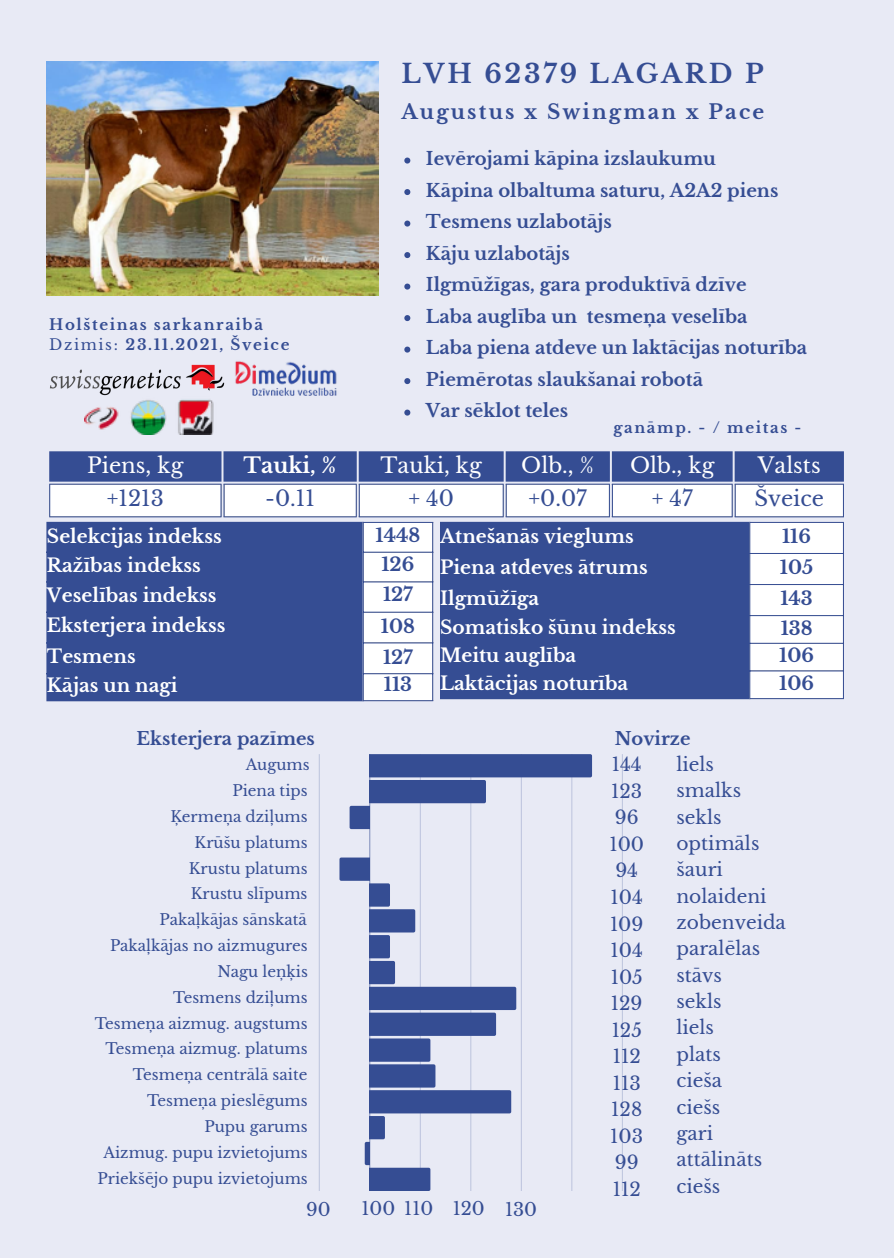
<style>
.page{position:relative;width:894px;height:1258px;background:#fff}
.page>*{position:absolute;margin:0;border:0;box-sizing:border-box;transform-origin:0 0}
.t1{font:700 25.8px "Libre Baskerville";letter-spacing:.11em;color:#354d93}
.t2{font:21.3px "Libre Baskerville";color:#fff}
.t3{font:21.3px "Libre Baskerville";color:#354d93}
.t4{font:700 21.3px "Libre Baskerville";color:#fff}
.t5{font:700 20.1px "Libre Baskerville";letter-spacing:.11em;color:#354d93}
.t6{font:700 18.6px "Libre Baskerville";color:#fff}
.t7{font:18.6px/26.4px "Libre Baskerville";color:#354d93;text-align:center}
.t8{font:700 18.6px "Libre Baskerville";color:#354d93}
.t9{font:700 18px "Libre Baskerville";color:#354d93}
.t10{font:18px "Libre Baskerville";color:#354d93}
.t11{font:15px/25.8px "Libre Baskerville";color:#354d93;text-align:right}
.t12{font:700 15px "Libre Baskerville";letter-spacing:.11em;color:#354d93}
.s1{font-weight:400}
</style>
<div class="page">
<div style="left:0;top:0;width:893px;height:1258px;background:#e8eaf5"></div>
<img style="left:235px;top:361px;width:102px;height:35px">
<img style="left:50px;top:364px;width:175px;height:32px">
<hr style="left:319px;top:754px;width:1px;height:437px;background:#c4cbe1">
<hr style="left:369px;top:754px;width:1px;height:437px;background:#9ca7cb">
<hr style="left:419px;top:754px;width:1px;height:437px;background:#dfe2f0">
<hr style="left:470px;top:754px;width:1px;height:437px;background:#c9cfe4">
<hr style="left:520px;top:754px;width:1px;height:437px;background:#e0e3f1">
<hr style="left:571px;top:754px;width:1px;height:437px;background:#cbd0e5">
<hr style="left:621px;top:754px;width:1px;height:437px;background:#e2e5f1">
<svg style="left:349px;top:754px;width:243px;height:75px"></svg>
<svg style="left:339px;top:857px;width:177px;height:334px"></svg>
<svg style="left:49px;top:451px;width:794px;height:250px;background:#7181b3"></svg>
<hr style="left:749px;top:523px;width:1px;height:175px;background:#354d93">
<hr style="left:842px;top:523px;width:1px;height:175px;background:#354d93">
<hr style="left:749px;top:522px;width:94px;height:1px;background:#354d93">
<hr style="left:749px;top:553px;width:94px;height:1px;background:#354d93">
<hr style="left:749px;top:584px;width:94px;height:1px;background:#354d93">
<hr style="left:749px;top:615px;width:94px;height:1px;background:#354d93">
<hr style="left:749px;top:643px;width:94px;height:1px;background:#354d93">
<hr style="left:749px;top:670px;width:94px;height:1px;background:#354d93">
<hr style="left:749px;top:698px;width:94px;height:1px;background:#354d93">
<img style="left:47px;top:61px;width:331px;height:234px">
<svg style="left:404px;top:158px;width:6px;height:6px"></svg>
<svg style="left:404px;top:189px;width:6px;height:6px"></svg>
<svg style="left:404px;top:221px;width:6px;height:6px"></svg>
<svg style="left:404px;top:252px;width:6px;height:6px"></svg>
<svg style="left:404px;top:284px;width:6px;height:6px"></svg>
<svg style="left:404px;top:315px;width:6px;height:6px"></svg>
<svg style="left:404px;top:347px;width:6px;height:6px"></svg>
<svg style="left:404px;top:378px;width:6px;height:6px"></svg>
<svg style="left:404px;top:410px;width:6px;height:6px"></svg>
<img style="left:84px;top:399px;width:130px;height:35px">
<p class="t12" style="left:49px;top:316px;width:215px">Holšteinas sarkanraibā</p>
<p class="t12" style="left:49px;top:336px;width:242px"><span class="s1">Dzimis:</span> 23.11.2021, Šveice</p>
<p class="t1" style="left:401px;top:58px;width:363px">LVH 62379 LAGARD P</p>
<p class="t5" style="left:401px;top:99px;width:364px">Augustus x Swingman x Pace</p>
<p class="t9" style="left:426px;top:148px;width:291px">Ievērojami kāpina izslaukumu</p>
<p class="t9" style="left:426px;top:179px;width:354px">Kāpina olbaltuma saturu, A2A2 piens</p>
<p class="t9" style="left:426px;top:211px;width:187px">Tesmens uzlabotājs</p>
<p class="t9" style="left:426px;top:242px;width:145px">Kāju uzlabotājs</p>
<p class="t9" style="left:426px;top:274px;width:322px">Ilgmūžīgas, gara produktīvā dzīve</p>
<p class="t9" style="left:426px;top:305px;width:323px">Laba auglība un tesmeņa veselība</p>
<p class="t9" style="left:426px;top:337px;width:382px">Laba piena atdeve un laktācijas noturība</p>
<p class="t9" style="left:426px;top:368px;width:278px">Piemērotas slaukšanai robotā</p>
<p class="t9" style="left:426px;top:400px;width:144px">Var sēklot teles</p>
<p class="t12" style="left:613px;top:418px;width:189px">ganāmp. - / meitas -</p>
<p class="t2" style="left:87px;top:452px;width:98px">Piens, kg</p>
<h1 class="t4" style="left:243px;top:452px;width:95px">Tauki, %</h1>
<h2 class="t2" style="left:380px;top:452px;width:103px">Tauki, kg</h2>
<p class="t2" style="left:521px;top:452px;width:74px">Olb., %</p>
<p class="t2" style="left:629px;top:452px;width:86px">Olb., kg</p>
<p class="t2" style="left:757px;top:452px;width:64px">Valsts</p>
<p class="t3" style="left:107px;top:485px;width:58px">+1213</p>
<p class="t3" style="left:265px;top:485px;width:51px">-0.11</p>
<p class="t3" style="left:408px;top:485px;width:47px">+ 40</p>
<p class="t3" style="left:528px;top:485px;width:60px">+0.07</p>
<p class="t3" style="left:651px;top:485px;width:42px">+ 47</p>
<p class="t3" style="left:754px;top:485px;width:71px">Šveice</p>
<p class="t6" style="left:47px;top:524px;width:176px">Selekcijas indekss</p>
<p class="t8" style="left:375px;top:523px;width:46px">1448</p>
<p class="t6" style="left:47px;top:554px;width:155px">Ražības indekss</p>
<p class="t8" style="left:381px;top:553px;width:34px">126</p>
<p class="t6" style="left:47px;top:584px;width:171px">Veselības indekss</p>
<p class="t8" style="left:383px;top:583px;width:31px">127</p>
<p class="t6" style="left:47px;top:614px;width:180px">Eksterjera indekss</p>
<p class="t8" style="left:381px;top:615px;width:35px">108</p>
<p class="t6" style="left:47px;top:645px;width:90px">Tesmens</p>
<p class="t8" style="left:383px;top:645px;width:31px">127</p>
<p class="t6" style="left:47px;top:674px;width:132px">Kājas un nagi</p>
<p class="t8" style="left:384px;top:673px;width:30px">113</p>
<p class="t6" style="left:440px;top:524px;width:195px">Atnešanās vieglums</p>
<p class="t8" style="left:782px;top:525px;width:30px">116</p>
<p class="t6" style="left:440px;top:555px;width:209px">Piena atdeves ātrums</p>
<p class="t8" style="left:779px;top:556px;width:35px">105</p>
<p class="t6" style="left:440px;top:587px;width:101px">Ilgmūžīga</p>
<p class="t8" style="left:780px;top:587px;width:34px">143</p>
<p class="t6" style="left:440px;top:616px;width:237px">Somatisko šūnu indekss</p>
<p class="t8" style="left:780px;top:617px;width:33px">138</p>
<p class="t6" style="left:440px;top:644px;width:138px">Meitu auglība</p>
<p class="t8" style="left:779px;top:644px;width:36px">106</p>
<p class="t6" style="left:440px;top:671px;width:189px">Laktācijas noturība</p>
<p class="t8" style="left:779px;top:672px;width:36px">106</p>
<h4 class="t9" style="left:137px;top:727px;width:180px">Eksterjera pazīmes</h4>
<h4 class="t9" style="left:614px;top:727px;width:77px">Novirze</h4>
<h3 class="t7" style="left:676px;top:751px;width:111px;text-align:left">liels<br>smalks sekls optimāls šauri nolaideni zobenveida paralēlas stāvs<br>sekls<br>liels<br>plats<br>cieša<br>ciešs<br>gari attālināts ciešs</h3>
<h5 class="t10" style="left:306px;top:1198px;width:26px">90</h5>
<h3 class="t10" style="left:361px;top:1197px;width:35px">100</h3>
<p class="t10" style="left:404px;top:1197px;width:30px">110</p>
<h5 class="t10" style="left:452px;top:1197px;width:33px">120</h5>
<h5 class="t10" style="left:505px;top:1198px;width:33px">130</h5>
<p class="t7" style="left:609px;top:751px;width:36px">144<br>123<br>96<br>100<br>94<br>104<br>109<br>104<br>105<br>129<br>125<br>112<br>113<br>128<br>103<br>99<br>112</p>
<p class="t11" style="left:95px;top:752px;width:216px">Augums<br>Piena tips<br>Ķermeņa dziļums<br>Krūšu platums<br>Krustu platums<br>Krustu slīpums<br>Pakaļkājas sānskatā<br>Pakaļkājas no aizmugures<br>Nagu leņķis<br>Tesmens dziļums<br>Tesmeņa aizmug. augstums<br>Tesmeņa aizmug. platums<br>Tesmeņa centrālā saite<br>Tesmeņa pieslēgums<br>Pupu garums<br>Aizmug. pupu izvietojums<br>Priekšējo pupu izvietojums</p>
<p class="t11" style="left:307px;top:1193px;width:26px">-10</p>
<p class="t11" style="left:364px;top:1193px;width:12px">0</p>
<p class="t11" style="left:411px;top:1193px;width:19px">10</p>
<p class="t11" style="left:460px;top:1193px;width:22px">20</p>
<p class="t11" style="left:511px;top:1193px;width:22px">30</p>
</div>
